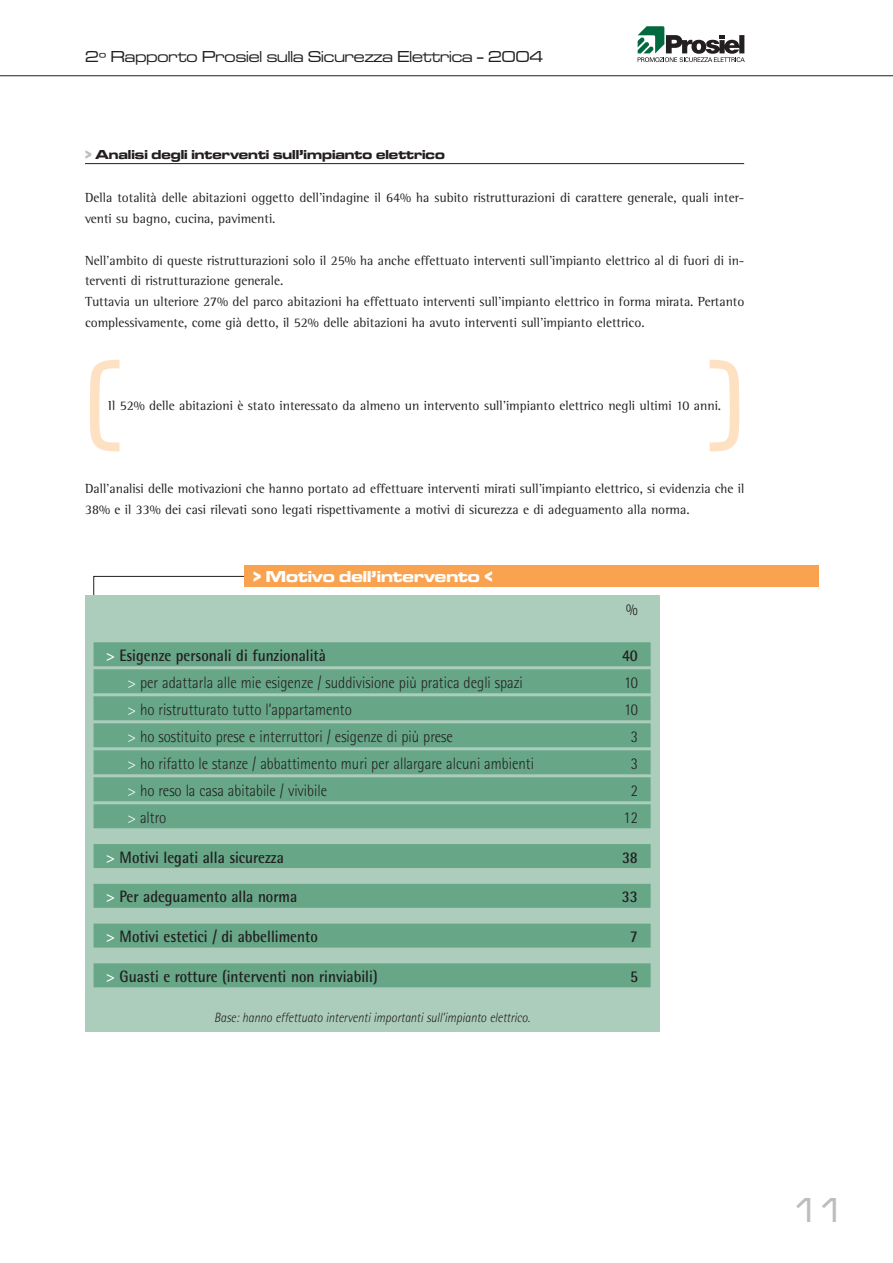
<style>
.page{position:relative;width:893px;height:1263px;background:#fff}
.page>*{position:absolute;margin:0;border:0;box-sizing:border-box;transform-origin:0 0}
.t1{font:122.1px "Microgramma D Medi Exte";color:#fee0c2}
.t2{font:36px "Microgramma D Medi Exte";color:#bcbdc0}
.t3{font:300 16.5px "Rotis Semi Sans";color:#231f20;scale:.9 1}
.t4{font:700 16.5px "Rotis Semi Sans";color:#231f20;scale:.9 1}
.t5{font:16.5px "Microgramma D Medi Exte";color:#231f20}
.t6{font:16.5px "Microgramma D Bold Exte";color:#fff}
.t7{font:13.5px/20.7px "Rotis Semi Serif";color:#231f20}
.t8{font:italic 300 13.5px "Rotis Semi Sans";color:#231f20;scale:.9 1}
.t9{font:13.5px "Microgramma D Bold Exte";color:#231f20}
.s1{color:#bcbdc0}
.s2{color:#fff}
</style>
<div class="page">
<hr style="left:85px;top:163px;width:659px;height:1px;background:#231f20">
<hr style="left:0;top:75px;width:892px;height:1px;background:#231f20">
<svg style="left:638px;top:26px;width:107px;height:36px"></svg>
<svg style="left:93px;top:576px;width:151px;height:19px"></svg>
<div style="left:85px;top:595px;width:574px;height:437px;background:#adcdbc"></div>
<div style="left:94px;top:642px;width:557px;height:24px;background:#67a788"></div>
<div style="left:94px;top:669px;width:557px;height:24px;background:#67a788"></div>
<div style="left:94px;top:696px;width:557px;height:24px;background:#67a788"></div>
<div style="left:94px;top:723px;width:557px;height:24px;background:#67a788"></div>
<div style="left:94px;top:750px;width:557px;height:24px;background:#67a788"></div>
<div style="left:94px;top:777px;width:557px;height:24px;background:#67a788"></div>
<div style="left:94px;top:804px;width:557px;height:24px;background:#67a788"></div>
<div style="left:94px;top:844px;width:557px;height:24px;background:#67a788"></div>
<div style="left:94px;top:884px;width:557px;height:24px;background:#67a788"></div>
<div style="left:94px;top:923px;width:557px;height:24px;background:#67a788"></div>
<div style="left:94px;top:963px;width:557px;height:24px;background:#67a788"></div>
<div style="left:244px;top:566px;width:575px;height:21px;background:#f9a350"></div>
<p class="t5" style="left:85px;top:47px;width:460px">2º Rapporto Prosiel sulla Sicurezza Elettrica - 2004</p>
<p class="t9" style="left:85px;top:147px;width:361px"><span class="s1">&gt;</span> Analisi degli interventi sull’impianto elettrico</p>
<p class="t7" style="left:85px;top:189px;width:661px">Della totalità delle abitazioni oggetto dell’indagine il 64% ha subito ristrutturazioni di carattere generale, quali inter&shy;venti su bagno, cucina, pavimenti.</p>
<p class="t7" style="left:85px;top:251px;width:661px">Nell’ambito di queste ristrutturazioni solo il 25% ha anche effettuato interventi sull’impianto elettrico al di fuori di in&shy;terventi di ristrutturazione generale.<br>Tuttavia un ulteriore 27% del parco abitazioni ha effettuato interventi sull’impianto elettrico in forma mirata. Pertanto complessivamente, come già detto, il 52% delle abitazioni ha avuto interventi sull’impianto elettrico.</p>
<h1 class="t1" style="left:85px;top:329px;width:39px">(</h1>
<h1 class="t1" style="left:706px;top:329px;width:39px">)</h1>
<p class="t7" style="left:108px;top:396px;width:614px">Il 52% delle abitazioni è stato interessato da almeno un intervento sull’impianto elettrico negli ultimi 10 anni.</p>
<p class="t7" style="left:85px;top:480px;width:661px">Dall’analisi delle motivazioni che hanno portato ad effettuare interventi mirati sull’impianto elettrico, si evidenzia che il<br>38% e il 33% dei casi rilevati sono legati rispettivamente a motivi di sicurezza e di adeguamento alla norma.</p>
<p class="t6" style="left:253px;top:566px;width:241px">&gt; Motivo dell’intervento &lt;</p>
<p class="t3" style="left:626px;top:604px;width:14px">%</p>
<p class="t4" style="left:106px;top:649px;width:246px"><span class="s2">&gt;</span> Esigenze personali di funzionalità</p>
<p class="t4" style="left:622px;top:649px;width:19px">40</p>
<p class="t3" style="left:128px;top:676px;width:441px"><span class="s2">&gt;</span> per adattarla alle mie esigenze / suddivisione più pratica degli spazi</p>
<p class="t3" style="left:624px;top:676px;width:17px">10</p>
<p class="t3" style="left:128px;top:703px;width:251px"><span class="s2">&gt;</span> ho ristrutturato tutto l’appartamento</p>
<p class="t3" style="left:624px;top:703px;width:17px">10</p>
<p class="t3" style="left:128px;top:730px;width:363px"><span class="s2">&gt;</span> ho sostituito prese e interruttori / esigenze di più prese</p>
<p class="t3" style="left:631px;top:730px;width:9px">3</p>
<p class="t3" style="left:128px;top:757px;width:453px"><span class="s2">&gt;</span> ho rifatto le stanze / abbattimento muri per allargare alcuni ambienti</p>
<p class="t3" style="left:631px;top:757px;width:9px">3</p>
<p class="t3" style="left:128px;top:784px;width:223px"><span class="s2">&gt;</span> ho reso la casa abitabile / vivibile</p>
<p class="t3" style="left:631px;top:784px;width:9px">2</p>
<p class="t3" style="left:128px;top:811px;width:45px"><span class="s2">&gt;</span> altro</p>
<p class="t3" style="left:623px;top:811px;width:17px">12</p>
<p class="t4" style="left:106px;top:851px;width:199px"><span class="s2">&gt;</span> Motivi legati alla sicurezza</p>
<p class="t4" style="left:622px;top:851px;width:19px">38</p>
<p class="t4" style="left:106px;top:891px;width:214px"><span class="s2">&gt;</span> Per adeguamento alla norma</p>
<p class="t4" style="left:622px;top:891px;width:19px">33</p>
<p class="t4" style="left:106px;top:931px;width:236px"><span class="s2">&gt;</span> Motivi estetici / di abbellimento</p>
<p class="t4" style="left:630px;top:931px;width:10px">7</p>
<p class="t4" style="left:106px;top:970px;width:303px"><span class="s2">&gt;</span> Guasti e rotture (interventi non rinviabili)</p>
<p class="t4" style="left:630px;top:970px;width:10px">5</p>
<p class="t8" style="left:214px;top:1012px;width:352px">Base: hanno effettuato interventi importanti sull’impianto elettrico.</p>
<h2 class="t2" style="left:791px;top:1188px;width:57px">11</h2>
</div>
